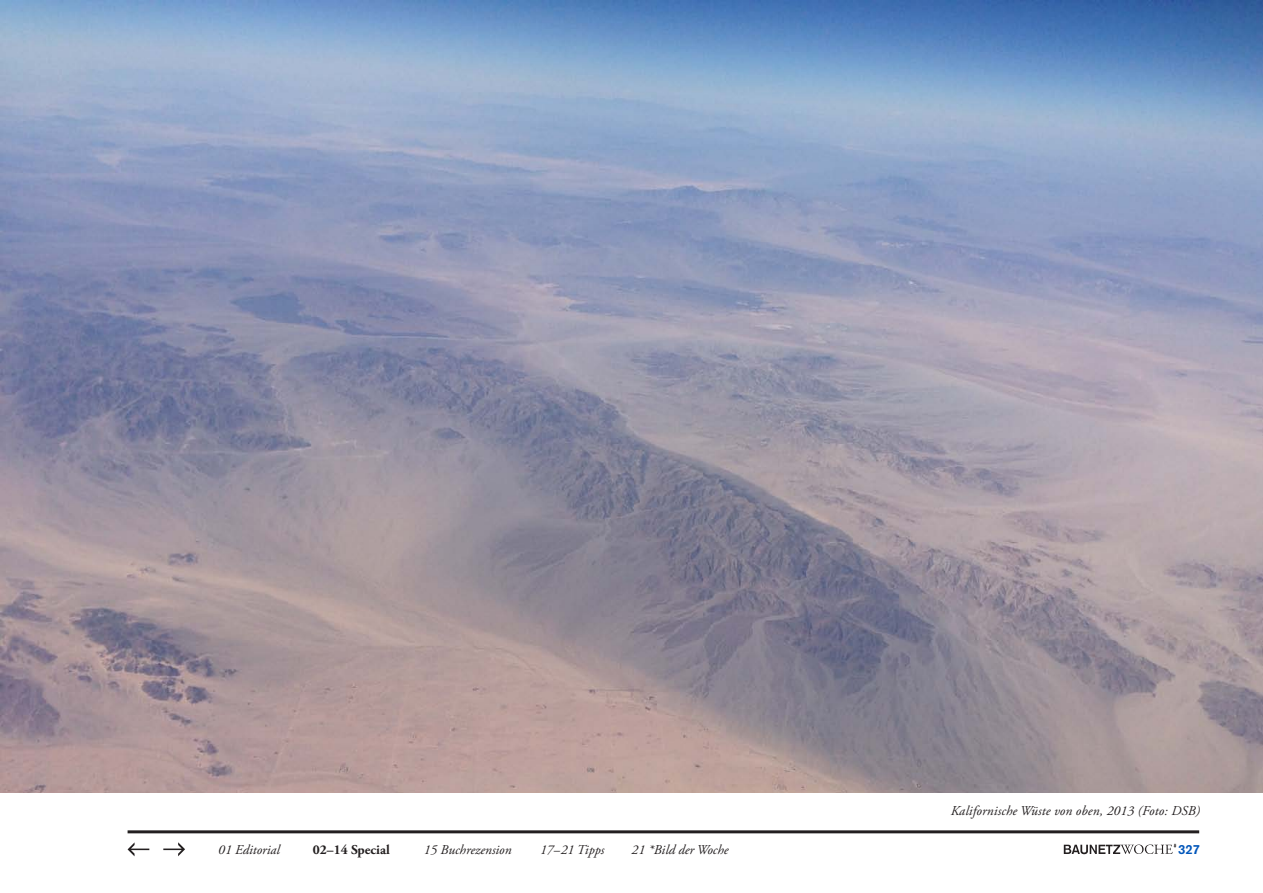
<style>
.page{position:relative;width:1263px;height:893px;background:#fff}
.page>*{position:absolute;margin:0;border:0;box-sizing:border-box;transform-origin:0 0}
.Navigation_Off{font:italic 13.5px "Adobe Garamond Pro";color:#231f20}
.Navigation_Off-2{font:700 13.5px "Adobe Garamond Pro";color:#231f20}
.t1{font:700 13.05px "Akzidenz Grotesk";color:#0056ba}
</style>
<div class="page">
<hr style="left:128px;top:830px;width:1071px;height:3px;background:#231f20">
<svg style="left:128px;top:842px;width:21px;height:14px"></svg>
<svg style="left:163px;top:842px;width:22px;height:14px"></svg>
<svg style="left:1064px;top:844px;width:112px;height:10px"></svg>
<img style="left:0;top:0;width:1263px;height:793px">
<p class="Navigation_Off" style="left:218px;top:841px;width:63px">01 Editorial</p>
<p class="Navigation_Off-2" style="left:313px;top:841px;width:78px">02–14 Special</p>
<p class="Navigation_Off" style="left:424px;top:841px;width:89px">15 Buchrezension</p>
<p class="Navigation_Off" style="left:540px;top:841px;width:66px">17–21 Tipps</p>
<p class="Navigation_Off" style="left:632px;top:841px;width:98px">21 *Bild der Woche</p>
<p class="Navigation_Off" style="left:951px;top:802px;width:251px">Kalifornische Wüste von oben, 2013 (Foto: DSB)</p>
<p class="t1" style="left:1178px;top:841px;width:23px">327</p>
</div>
